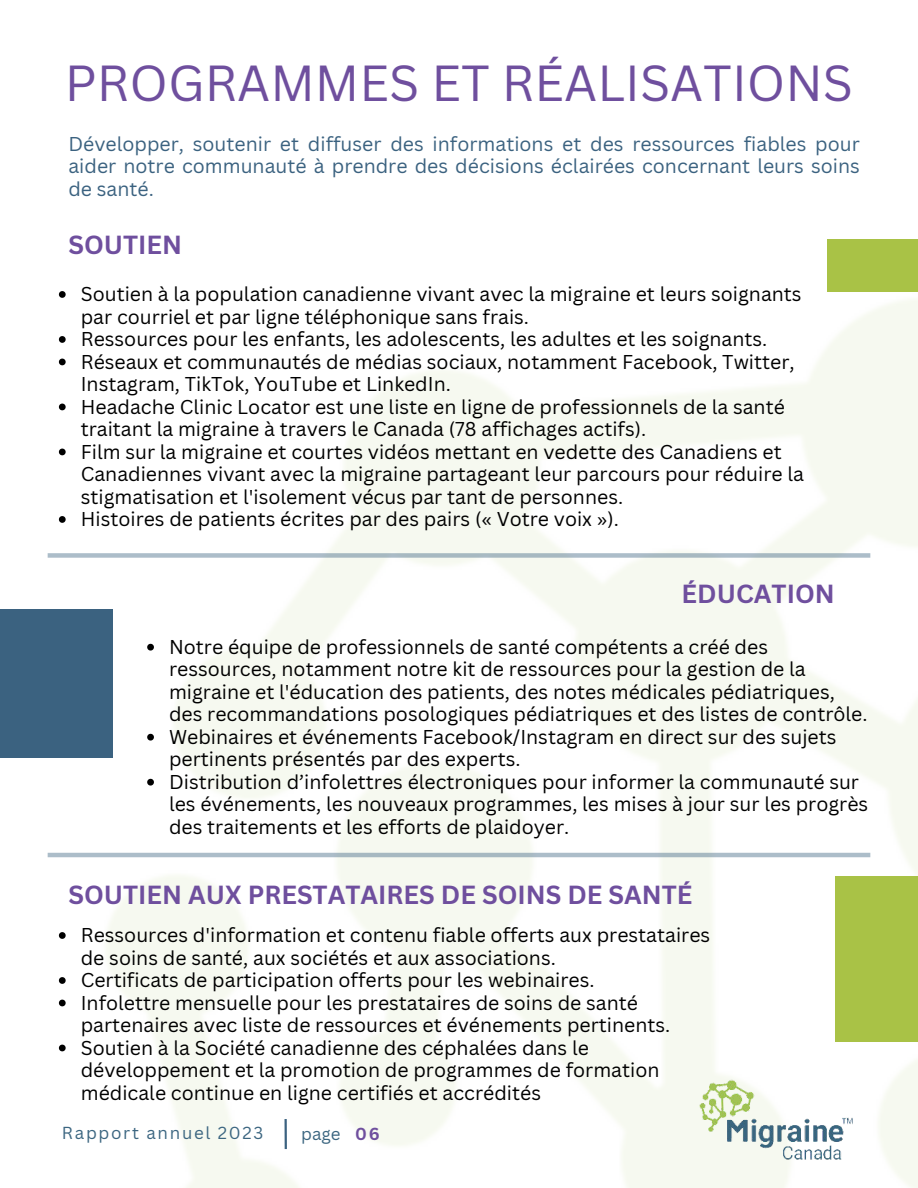
<style>
.page{position:relative;width:918px;height:1188px;background:#fff}
.page>*{position:absolute;margin:0;border:0;box-sizing:border-box;transform-origin:0 0}
.t1{font:49.35px "Canva Sans";color:#6f4f9e}
.t2{font:700 25.5px "Canva Sans";color:#6f4f9e}
.t3{font:19.5px/22.5px "Canva Sans";color:#000}
.t4{font:19.5px/22.5px "Canva Sans";color:#3b6280;text-align:justify}
.t5{font:16.95px "Canva Sans";letter-spacing:.1em;color:#3c6681}
.s1{font-weight:700;color:#6f4f9e}
</style>
<div class="page">
<img style="left:92px;top:276px;width:826px;height:912px">
<div style="left:828px;top:240px;width:90px;height:52px;background:#a9c246"></div>
<div style="left:0;top:609px;width:113px;height:149px;background:#3b6280"></div>
<div style="left:835px;top:877px;width:83px;height:165px;background:#a9c246"></div>
<svg style="left:59px;top:291px;width:7px;height:7px"></svg>
<svg style="left:59px;top:336px;width:7px;height:7px"></svg>
<svg style="left:59px;top:359px;width:7px;height:6px"></svg>
<svg style="left:59px;top:404px;width:7px;height:6px"></svg>
<svg style="left:59px;top:449px;width:7px;height:6px"></svg>
<svg style="left:59px;top:516px;width:7px;height:7px"></svg>
<hr style="left:285px;top:1119px;width:2px;height:30px;background:#3b6280">
<svg style="left:147px;top:644px;width:7px;height:7px"></svg>
<svg style="left:147px;top:734px;width:7px;height:7px"></svg>
<svg style="left:147px;top:779px;width:7px;height:7px"></svg>
<svg style="left:59px;top:932px;width:7px;height:7px"></svg>
<svg style="left:59px;top:977px;width:7px;height:7px"></svg>
<svg style="left:59px;top:1000px;width:7px;height:6px"></svg>
<svg style="left:59px;top:1045px;width:7px;height:6px"></svg>
<img style="left:700px;top:1080px;width:170px;height:81px">
<hr style="left:48px;top:853px;width:822px;height:4px;background:#acbdc9">
<div style="left:48px;top:553px;width:822px;height:5px;background:#abbbc7"></div>
<h1 class="t1" style="left:65px;top:54px;width:790px">PROGRAMMES ET RÉALISATIONS</h1>
<p class="t4" style="left:68px;top:132px;width:793px">Développer, soutenir et diffuser des informations et des ressources fiables pour aider notre communauté à prendre des décisions éclairées concernant leurs soins de santé.</p>
<h2 class="t2" style="left:68px;top:230px;width:115px">SOUTIEN</h2>
<p class="t3" style="left:81px;top:283px;width:725px">Soutien à la population canadienne vivant avec la migraine et leurs soignants par courriel et par ligne téléphonique sans frais.<br>Ressources pour les enfants, les adolescents, les adultes et les soignants.<br>Réseaux et communautés de médias sociaux, notamment Facebook, Twitter, Instagram, TikTok, YouTube et LinkedIn.<br>Headache Clinic Locator est une liste en ligne de professionnels de la santé traitant la migraine à travers le Canada (78 affichages actifs).<br>Film sur la migraine et courtes vidéos mettant en vedette des Canadiens et Canadiennes vivant avec la migraine partageant leur parcours pour réduire la stigmatisation et l'isolement vécus par tant de personnes.<br>Histoires de patients écrites par des pairs (« Votre voix »).</p>
<h2 class="t2" style="left:682px;top:579px;width:155px">ÉDUCATION</h2>
<p class="t3" style="left:169px;top:636px;width:701px">Notre équipe de professionnels de santé compétents a créé des ressources, notamment notre kit de ressources pour la gestion de la migraine et l'éducation des patients, des notes médicales pédiatriques, des recommandations posologiques pédiatriques et des listes de contrôle.<br>Webinaires et événements Facebook/Instagram en direct sur des sujets pertinents présentés par des experts.<br>Distribution d’infolettres électroniques pour informer la communauté sur les événements, les nouveaux programmes, les mises à jour sur les progrès des traitements et les efforts de plaidoyer.</p>
<h2 class="t2" style="left:68px;top:879px;width:626px">SOUTIEN AUX PRESTATAIRES DE SOINS DE SANTÉ</h2>
<p class="t3" style="left:81px;top:924px;width:631px">Ressources d'information et contenu fiable offerts aux prestataires de soins de santé, aux sociétés et aux associations.<br>Certificats de participation offerts pour les webinaires.<br>Infolettre mensuelle pour les prestataires de soins de santé partenaires avec liste de ressources et événements pertinents.<br>Soutien à la Société canadienne des céphalées dans le développement et la promotion de programmes de formation médicale continue en ligne certifiés et accrédités</p>
<p class="t5" style="left:62px;top:1123px;width:203px">Rapport annuel 2023</p>
<p class="t5" style="left:301px;top:1124px;width:80px">page <span class="s1">06</span></p>
</div>
